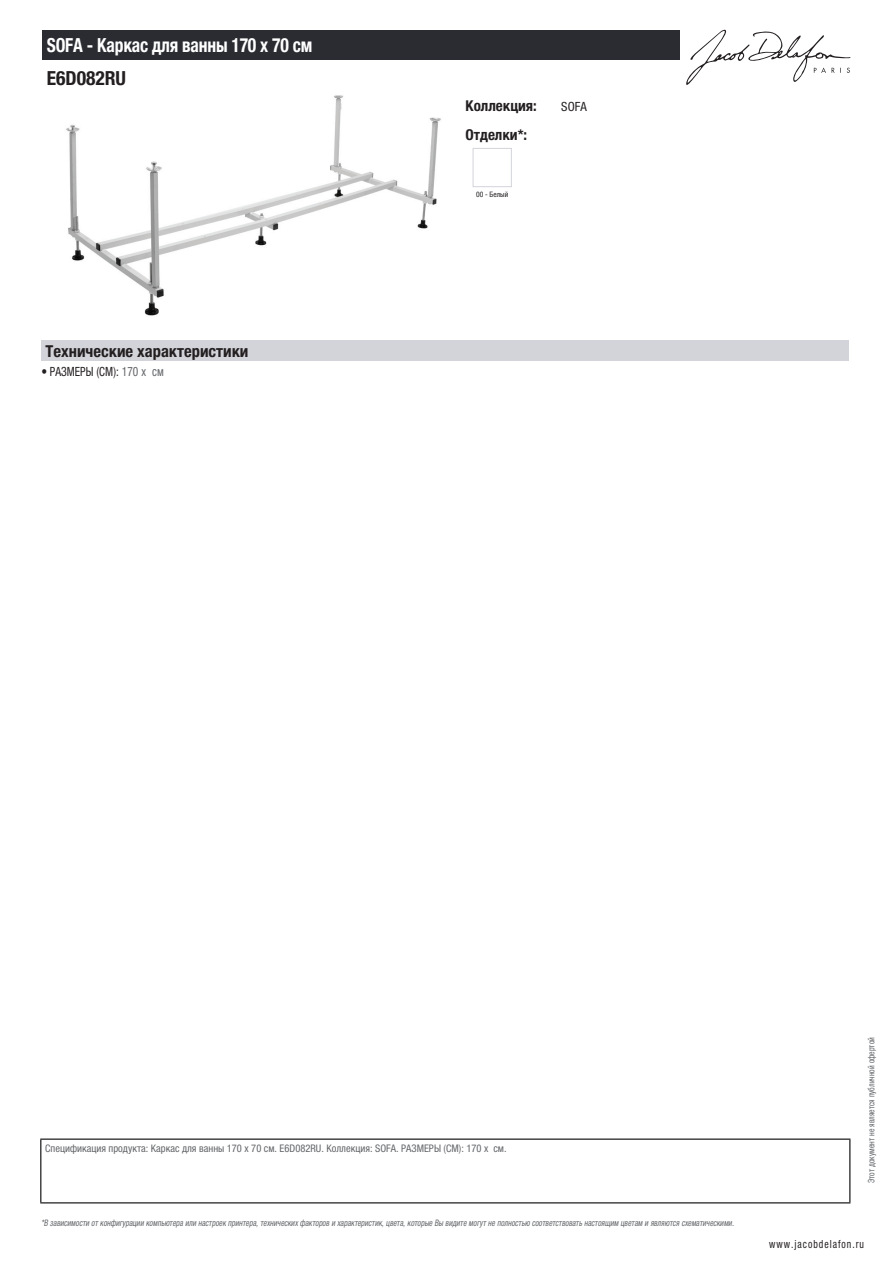
<style>
.page{position:relative;width:893px;height:1263px;background:#fff}
.page>*{position:absolute;margin:0;border:0;box-sizing:border-box;transform-origin:0 0}
.t1{font:700 condensed 19.5px "Helvetica Neue LTCYR";letter-spacing:-.01em;color:#fff;scale:.9 1}
.t2{font:700 condensed 19.5px "Helvetica Neue LTCYR";color:#231f20}
.t3{font:700 condensed 16.5px "Helvetica Neue LTCYR";color:#231f20}
.t4{font:700 condensed 15px "Helvetica Neue LTCYR";color:#231f20}
.t5{font:condensed 12.75px "Helvetica Neue LTCYR";color:#231f20;scale:.9 1}
.t6{font:condensed 12.75px "Helvetica Neue LTCYR";color:#231f20}
.t7{font:condensed 11.25px "Helvetica Neue LTCYR";letter-spacing:.1em;color:#231f20;scale:.87 1}
.t8{font:condensed 10.5px "Helvetica Neue LTCYR";color:#626568}
.t9{font:italic condensed 9px "Helvetica Neue LTCYR";color:#626568;scale:.87 1}
.t10{font:condensed 9px "Helvetica Neue LTCYR";color:#626568;scale:.87 1}
.t11{font:condensed 7.5px "Helvetica Neue LTCYR";color:#231f20}
.s1{color:#626568}
</style>
<div class="page">
<svg style="left:686px;top:30px;width:164px;height:55px"></svg>
<img style="left:66px;top:95px;width:375px;height:221px">
<div style="left:473px;top:148px;width:39px;height:39px;border:1px solid #d3d4da"></div>
<div style="left:41px;top:340px;width:808px;height:22px;background:#d3d4da"></div>
<div style="left:43px;top:30px;width:637px;height:30px;background:#2a2c32"></div>
<hr style="left:40px;top:1138px;width:810px;height:2px;background:#040503">
<hr style="left:40px;top:1140px;width:1px;height:62px;background:#040503">
<hr style="left:849px;top:1140px;width:1px;height:62px;background:#040503">
<hr style="left:40px;top:1202px;width:810px;height:1px;background:#040503">
<h1 class="t1" style="left:47px;top:34px;width:296px">SOFA - Каркас для ванны 170 х 70 см</h1>
<h1 class="t2" style="left:47px;top:67px;width:81px">E6D082RU</h1>
<h2 class="t3" style="left:46px;top:342px;width:204px">Технические характеристики</h2>
<h3 class="t5" style="left:41px;top:364px;width:138px">• РАЗМЕРЫ (СМ): <span class="s1">170 x см</span></h3>
<h3 class="t4" style="left:466px;top:97px;width:73px">Коллекция:</h3>
<h3 class="t6" style="left:561px;top:99px;width:27px">SOFA</h3>
<h3 class="t4" style="left:466px;top:126px;width:63px">Отделки*:</h3>
<p class="t11" style="left:476px;top:190px;width:34px">00 - Белый</p>
<p class="t8" style="left:45px;top:1142px;width:463px">Спецификация продукта: Каркас для ванны 170 х 70 см. E6D082RU. Коллекция: SOFA. РАЗМЕРЫ (СМ): 170 x см.</p>
<p class="t9" style="left:41px;top:1218px;width:800px">*В зависимости отконфигурации компьютера или настроек принтера,техническихфакторов и характеристик,цвета,которые Вы видите могутне полностью соответствоватьнастоящим цветам и являются схематическими.</p>
<p class="t10" style="left:866px;top:1183px;width:169px;rotate:-90deg">Этот документ не является публичной офертой</p>
<p class="t7" style="left:769px;top:1237px;width:110px">www.jacobdelafon.ru</p>
</div>
